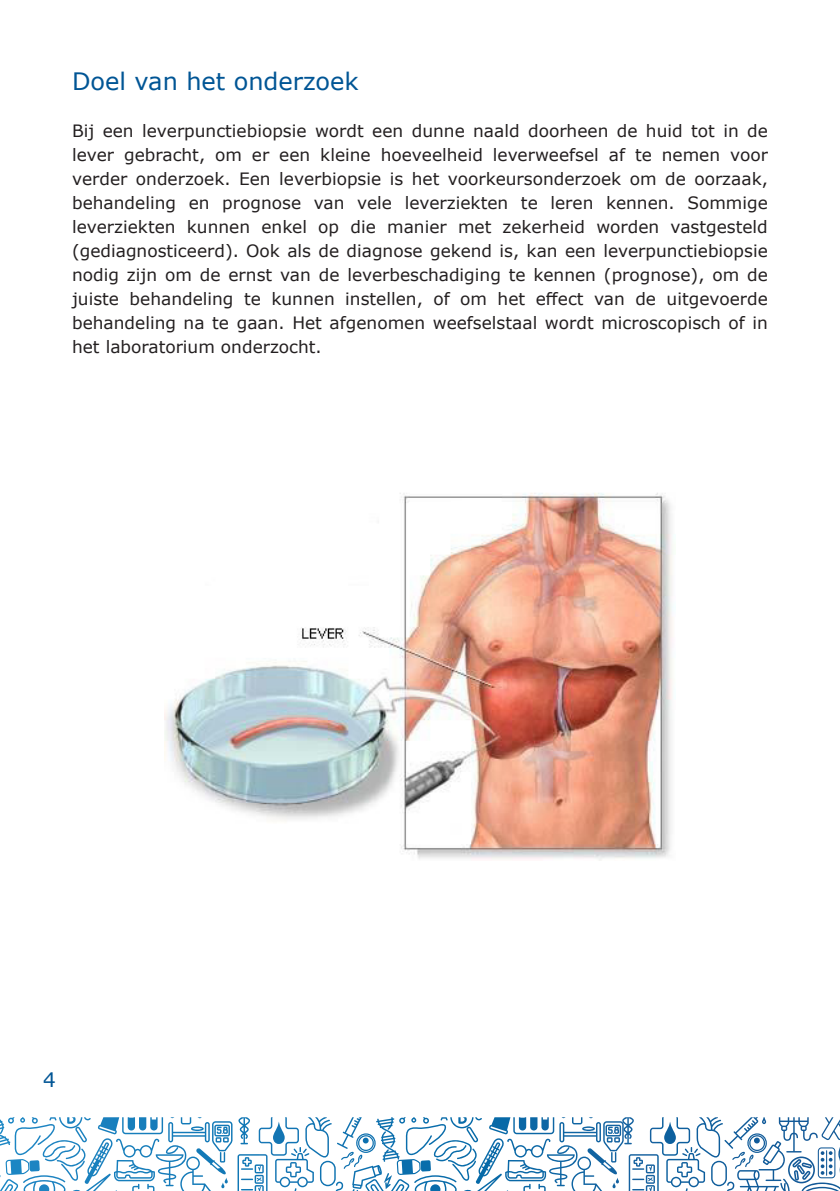
<style>
.page{position:relative;width:840px;height:1191px;background:#fff}
.page>*{position:absolute;margin:0;border:0;box-sizing:border-box;transform-origin:0 0}
.Titel_---_enter_4{font:24px "Verdana";color:#005595}
.t1{font:20px "Verdana";color:#005595}
.tekst_met_enter_6{font:17px/24px "Verdana";color:#231f20;text-align:justify}
</style>
<div class="page">
<svg style="left:0;top:1117px;width:839px;height:74px"></svg>
<img style="left:164px;top:493px;width:510px;height:367px">
<p class="Titel_---_enter_4" style="left:72px;top:65px;width:288px">Doel van het onderzoek</p>
<p class="tekst_met_enter_6" style="left:72px;top:119px;width:697px">Bij een leverpunctiebiopsie wordt een dunne naald doorheen de huid tot in de lever gebracht, om er een kleine hoeveelheid leverweefsel af te nemen voor verder onderzoek. Een leverbiopsie is het voorkeursonderzoek om de oorzaak, behandeling en prognose van vele leverziekten te leren kennen. Sommige leverziekten kunnen enkel op die manier met zekerheid worden vastgesteld (gediagnosticeerd). Ook als de diagnose gekend is, kan een leverpunctiebiopsie nodig zijn om de ernst van de leverbeschadiging te kennen (prognose), om de juiste behandeling te kunnen instellen, of om het effect van de uitgevoerde behandeling na te gaan. Het afgenomen weefselstaal wordt microscopisch of in het laboratorium onderzocht.</p>
<p class="t1" style="left:43px;top:1066px;width:14px">4</p>
</div>
